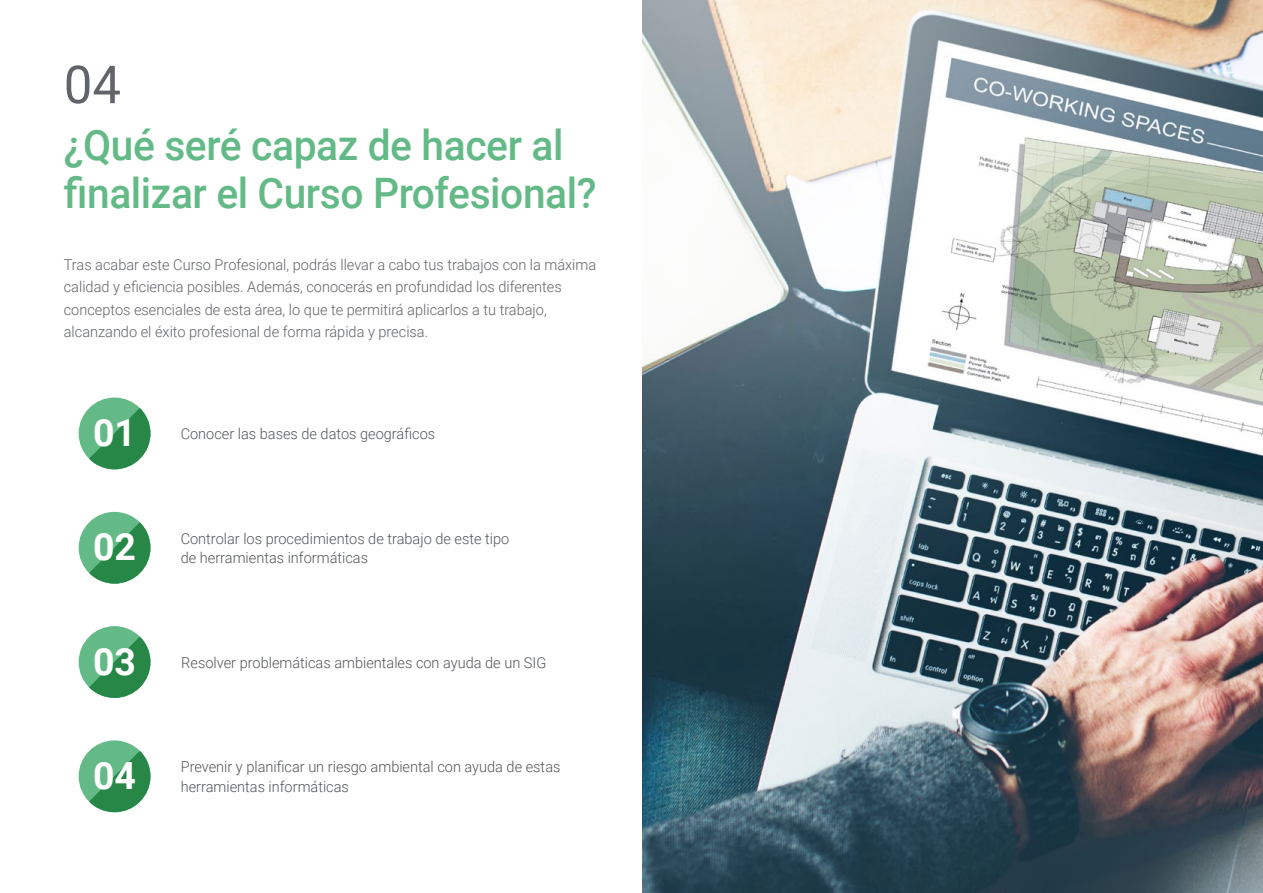
<style>
.page{position:relative;width:1263px;height:893px;background:#fff}
.page>*{position:absolute;margin:0;border:0;box-sizing:border-box;transform-origin:0 0}
.t1{font:52.5px "Roboto";color:#61646a}
.t2{font:500 42px/48px "Roboto";letter-spacing:-.01em;color:#63ba87}
.t3{font:700 37.5px "Roboto";color:#fff}
.t4{font:300 15px/22.5px "Roboto";color:#61646a}
.t5{font:300 15px/19.5px "Roboto";color:#52555b}
</style>
<div class="page">
<div style="left:79px;top:512px;width:71px;height:72px;background:#63ba87;border-radius:50%"></div>
<svg style="left:89px;top:522px;width:61px;height:62px"></svg>
<div style="left:79px;top:740px;width:71px;height:72px;background:#63ba87;border-radius:50%"></div>
<svg style="left:89px;top:751px;width:61px;height:61px"></svg>
<div style="left:79px;top:626px;width:71px;height:72px;background:#63ba87;border-radius:50%"></div>
<svg style="left:89px;top:637px;width:61px;height:61px"></svg>
<div style="left:79px;top:398px;width:71px;height:71px;background:#63ba87;border-radius:50%"></div>
<svg style="left:89px;top:408px;width:61px;height:61px"></svg>
<img style="left:642px;top:0;width:621px;height:893px">
<h1 class="t1" style="left:64px;top:48px;width:59px">04</h1>
<h2 class="t2" style="left:64px;top:119px;width:534px">¿Qué seré capaz de hacer al finalizar el Curso Profesional?</h2>
<p class="t4" style="left:64px;top:253px;width:534px">Tras acabar este Curso Profesional, podrás llevar a cabo tus trabajos con la máxima calidad y eficiencia posibles. Además, conocerás en profundidad los diferentes conceptos esenciales de esta área, lo que te permitirá aplicarlos a tu trabajo, alcanzando el éxito profesional de forma rápida y precisa.</p>
<h3 class="t3" style="left:93px;top:407px;width:45px">01</h3>
<p class="t5" style="left:181px;top:423px;width:256px">Conocer las bases de datos geográficos</p>
<h3 class="t3" style="left:93px;top:521px;width:45px">02</h3>
<p class="t5" style="left:181px;top:528px;width:330px">Controlar los procedimientos de trabajo de este tipo de herramientas informáticas</p>
<h3 class="t3" style="left:93px;top:635px;width:45px">03</h3>
<p class="t5" style="left:181px;top:652px;width:366px">Resolver problemáticas ambientales con ayuda de un SIG</p>
<h3 class="t3" style="left:93px;top:749px;width:45px">04</h3>
<p class="t5" style="left:181px;top:756px;width:381px">Prevenir y planificar un riesgo ambiental con ayuda de estas herramientas informáticas</p>
</div>
